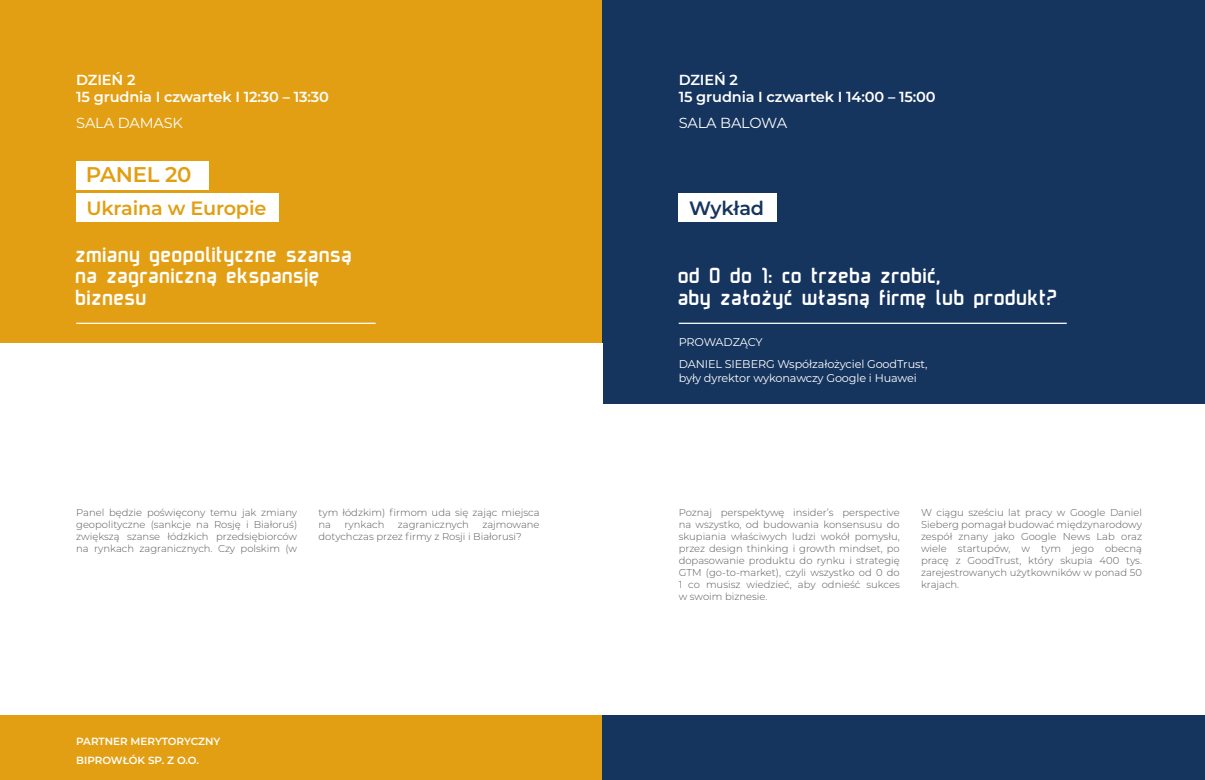
<style>
.page{position:relative;width:1205px;height:780px;background:#fff}
.page>*{position:absolute;margin:0;border:0;box-sizing:border-box;transform-origin:0 0}
.t1{font:21.62px/21.6px "lodzer";color:#fff}
.t2{font:600 21.25px "Montserrat";letter-spacing:-.01em;color:#e39f13}
.t3{font:600 19.25px "Montserrat";letter-spacing:-.01em;color:#e39f13}
.t4{font:600 19.25px "Montserrat";letter-spacing:-.01em;color:#15345e}
.t5{font:600 14.5px/17.5px "Montserrat";letter-spacing:-.01em;color:#fff}
.t6{font:14.5px "Montserrat";letter-spacing:-.01em;color:#fff}
.t7{font:11.25px/13.5px "Montserrat";letter-spacing:-.01em;color:#fff}
.t8{font:600 10.38px "Montserrat";color:#fff}
.t9{font:300 10px/12px "Montserrat";color:#57585a;text-align:justify}
</style>
<div class="page">
<div style="left:0;top:0;width:602px;height:780px;background:#e39f13"></div>
<div style="left:76px;top:193px;width:202px;height:29px;background:#fff"></div>
<hr style="left:76px;top:322px;width:300px;height:2px;background:#fff">
<div style="left:76px;top:161px;width:132px;height:29px;background:#fff"></div>
<div style="left:602px;top:0;width:603px;height:780px;background:#15345e"></div>
<div style="left:679px;top:193px;width:98px;height:29px;background:#fff"></div>
<hr style="left:679px;top:322px;width:388px;height:2px;background:#fff">
<div style="left:0;top:344px;width:602px;height:371px;background:#fff"></div>
<div style="left:602px;top:404px;width:603px;height:311px;background:#fff"></div>
<p class="t5" style="left:76px;top:70px;width:254px">DZIEŃ 2<br>15 grudnia I czwartek I 12:30 – 13:30</p>
<p class="t6" style="left:76px;top:113px;width:108px">SALA DAMASK</p>
<p class="t2" style="left:86px;top:159px;width:107px">PANEL 20</p>
<p class="t3" style="left:87px;top:195px;width:181px">Ukraina w Europie</p>
<p class="t1" style="left:76px;top:243px;width:278px">zmiany geopolityczne szansą na zagraniczną ekspansję biznesu</p>
<p class="t9" style="left:76px;top:506px;width:223px">Panel będzie poświęcony temu jak zmiany geopolityczne (sankcje na Rosję i Białoruś) zwiększą szanse łódzkich przedsiębiorców na rynkach zagranicznych. Czy polskim (w</p>
<p class="t9" style="left:318px;top:506px;width:223px">tym łódzkim) firmom uda się zając miejsca na</p>
<p class="t9" style="left:344px;top:518px;width:41px">rynkach</p>
<p class="t9" style="left:398px;top:518px;width:73px">zagranicznych</p>
<p class="t9" style="left:318px;top:518px;width:223px;text-indent:164px">zajmowane dotychczas przez firmy z Rosji i Białorusi?</p>
<p class="t8" style="left:76px;top:734px;width:146px">PARTNER MERYTORYCZNY</p>
<p class="t8" style="left:76px;top:752px;width:124px">BIPROWŁÓK SP. Z O.O.</p>
<p class="t5" style="left:679px;top:70px;width:258px">DZIEŃ 2<br>15 grudnia I czwartek I 14:00 – 15:00</p>
<p class="t6" style="left:679px;top:113px;width:110px">SALA BALOWA</p>
<p class="t4" style="left:689px;top:195px;width:77px">Wykład</p>
<p class="t1" style="left:679px;top:265px;width:381px">od 0 do 1: co trzeba zrobić,<br>aby założyć własną firmę lub produkt?</p>
<p class="t7" style="left:679px;top:335px;width:85px">PROWADZĄCY</p>
<p class="t7" style="left:679px;top:357px;width:250px">DANIEL SIEBERG Współzałożyciel GoodTrust, były dyrektor wykonawczy Google i Huawei</p>
<p class="t9" style="left:679px;top:506px;width:223px">Poznaj perspektywę insider’s perspective na wszystko, od budowania konsensusu do skupiania właściwych ludzi wokół pomysłu, przez design thinking i growth mindset, po dopasowanie produktu do rynku i strategię GTM (go-to-market), czyli wszystko od 0 do 1 co musisz wiedzieć, aby odnieść sukces w swoim biznesie.</p>
<p class="t9" style="left:921px;top:506px;width:223px">W ciągu sześciu lat pracy w Google Daniel Sieberg pomagał budować międzynarodowy zespół znany jako Google News Lab oraz wiele startupów, w tym jego obecną pracę z GoodTrust, który skupia 400 tys. zarejestrowanych użytkowników w ponad 50 krajach.</p>
</div>
